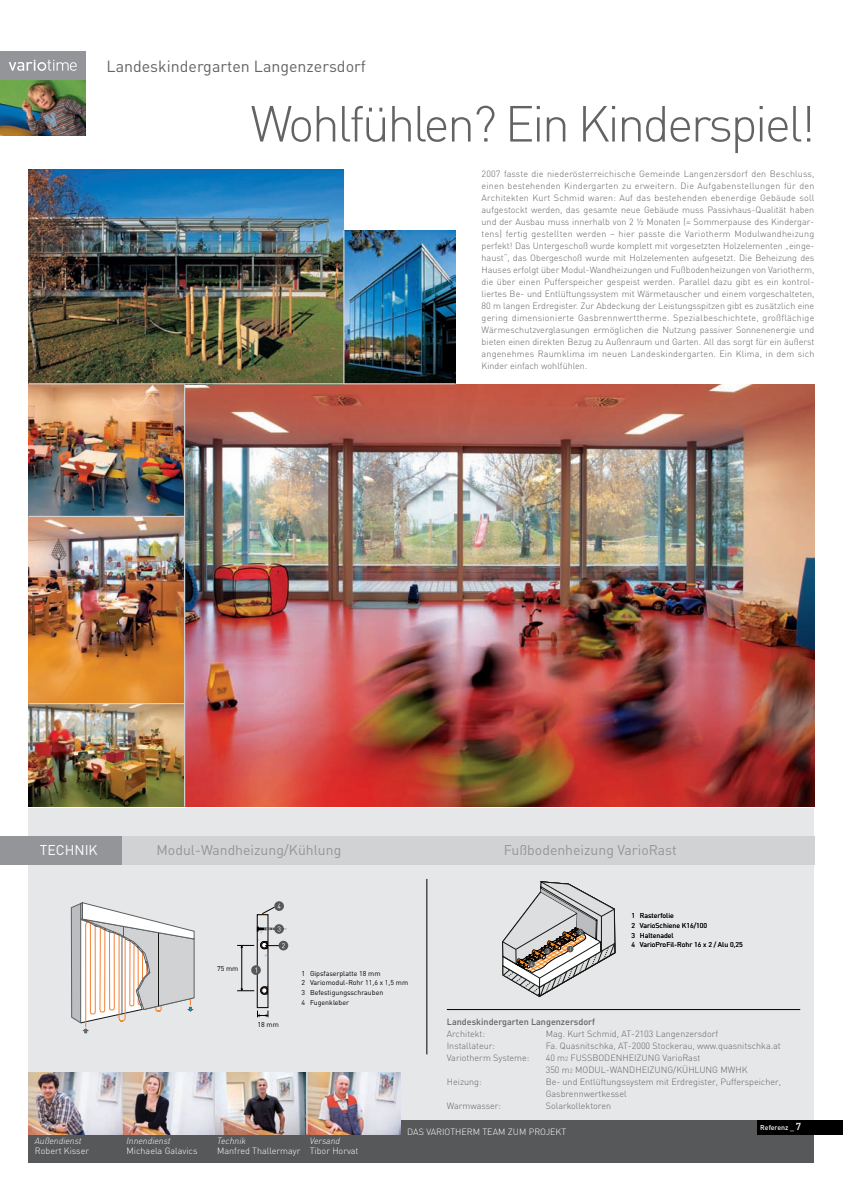
<style>
.page{position:relative;width:843px;height:1191px;background:#fff}
.page>*{position:absolute;margin:0;border:0;box-sizing:border-box;transform-origin:0 0}
.t1{font:300 50px "DIN";letter-spacing:-.05em;color:#636366}
.t2{font:16px "DIN";color:#636366}
.t3{font:14px "DIN";color:#939598}
.t4{font:14px "DIN";color:#fff}
.t5{font:300 9px/12px "DIN";color:#636366}
.t6{font:300 9px "DIN";color:#fff}
.t7{font:italic 300 9px "DIN Pro";color:#fff}
.t8{font:500 9px "DIN";color:#636366}
.t9{font:7px/9.8px "DIN";color:#000001}
.t10{font:500 7px "DIN";color:#fff}
.s1{font-size:6px}
.s2{font-size:10px}
</style>
<div class="page">
<img style="left:0;top:79px;width:85px;height:56px">
<div style="left:0;top:51px;width:85px;height:28px;background:#939598"></div>
<svg style="left:9px;top:60px;width:68px;height:11px"></svg>
<div style="left:29px;top:808px;width:785px;height:326px;background:#e6e7e9"></div>
<div style="left:0;top:836px;width:814px;height:29px;background:#d1d2d4"></div>
<div style="left:0;top:836px;width:122px;height:29px;background:#939598"></div>
<hr style="left:426px;top:879px;width:1px;height:175px;background:#000001">
<div style="left:29px;top:1120px;width:784px;height:43px;background:#57585a"></div>
<img style="left:29px;top:1072px;width:277px;height:62px">
<div style="left:757px;top:1120px;width:85px;height:14px;background:#000001"></div>
<hr style="left:447px;top:1009px;width:353px;height:1px;background:#000001">
<img style="left:185px;top:384px;width:629px;height:422px">
<img style="left:29px;top:170px;width:315px;height:213px">
<img style="left:29px;top:384px;width:155px;height:422px">
<img style="left:344px;top:230px;width:111px;height:153px">
<hr style="left:29px;top:383px;width:426px;height:1px;background:#d1d2d4">
<hr style="left:29px;top:516px;width:155px;height:1px;background:#d1d2d4">
<hr style="left:29px;top:703px;width:155px;height:1px;background:#d1d2d4">
<hr style="left:184px;top:384px;width:1px;height:422px;background:#d1d2d4">
<svg style="left:502px;top:881px;width:113px;height:116px"></svg>
<svg style="left:71px;top:902px;width:123px;height:233px"></svg>
<div style="left:260px;top:987px;width:8px;height:7px;border:1px solid #000;border-radius:50%"></div>
<svg style="left:261px;top:986px;width:5px;height:9px"></svg>
<div style="left:257px;top:914px;width:11px;height:94px;border:1px solid #000001"></div>
<div style="left:274px;top:901px;width:10px;height:10px;background:#57585a;border-radius:50%"></div>
<svg style="left:251px;top:965px;width:10px;height:10px"></svg>
<div style="left:278px;top:941px;width:10px;height:9px;background:#57585a;border-radius:50%"></div>
<svg style="left:257px;top:903px;width:23px;height:13px"></svg>
<svg style="left:237px;top:989px;width:17px;height:2px"></svg>
<svg style="left:237px;top:922px;width:49px;height:34px"></svg>
<hr style="left:241px;top:946px;width:1px;height:44px;background:#000001">
<svg style="left:257px;top:1005px;width:12px;height:12px"></svg>
<hr style="left:343px;top:230px;width:1px;height:154px;background:#d1d2d4">
<hr style="left:121px;top:1072px;width:2px;height:62px;background:#d1d2d4">
<img style="left:307px;top:1072px;width:93px;height:62px">
<hr style="left:306px;top:1072px;width:1px;height:62px;background:#d1d2d4">
<hr style="left:213px;top:1072px;width:2px;height:62px;background:#d1d2d4">
<h2 class="t2" style="left:106px;top:60px;width:261px">Landeskindergarten Langenzersdorf</h2>
<h1 class="t1" style="left:250px;top:106px;width:566px">Wohlfühlen? Ein Kinderspiel!</h1>
<p class="t5" style="left:481px;top:169px;width:334px;text-align:justify">2007 fasste die niederösterreichische Gemeinde Langenzersdorf den Beschluss, einen bestehenden Kindergarten zu erweitern. Die Aufgabenstellungen für den Architekten Kurt Schmid waren: Auf das bestehenden ebenerdige Gebäude soll aufgestockt werden, das gesamte neue Gebäude muss Passivhaus-Qualität haben und der Ausbau muss innerhalb von 2 ½ Monaten (= Sommerpause des Kindergar&shy;tens) fertig gestellten werden – hier passte die Variotherm Modulwandheizung perfekt! Das Untergeschoß wurde komplett mit vorgesetzten Holzelementen „einge&shy;haust“, das Obergeschoß wurde mit Holzelementen aufgesetzt. Die Beheizung des Hauses erfolgt über Modul-Wandheizungen und Fußbodenheizungen von Variotherm, die über einen Pufferspeicher gespeist werden. Parallel dazu gibt es ein kontrol&shy;liertes Be- und Entlüftungssystem mit Wärmetauscher und einem vorgeschalteten, 80 m langen Erdregister. Zur Abdeckung der Leistungsspitzen gibt es zusätzlich eine gering dimensionierte Gasbrennwerttherme. Spezialbeschichtete, großflächige Wärmeschutzverglasungen ermöglichen die Nutzung passiver Sonnenenergie und bieten einen direkten Bezug zu Außenraum und Garten. All das sorgt für ein äußerst angenehmes Raumklima im neuen Landeskindergarten. Ein Klima, in dem sich Kinder einfach wohlfühlen.</p>
<h3 class="t4" style="left:40px;top:845px;width:60px">TECHNIK</h3>
<p class="t7" style="left:35px;top:1137px;width:48px">Außendienst</p>
<p class="t6" style="left:35px;top:1147px;width:56px">Robert Kisser</p>
<h3 class="t3" style="left:156px;top:845px;width:186px">Modul-Wandheizung/Kühlung</h3>
<h3 class="t3" style="left:504px;top:845px;width:174px">Fußbodenheizung VarioRast</h3>
<p class="t7" style="left:126px;top:1137px;width:46px">Innendienst</p>
<p class="t6" style="left:126px;top:1147px;width:72px">Michaela Galavics</p>
<p class="t9" style="left:217px;top:964px;width:23px">75 mm</p>
<p class="t9" style="left:257px;top:1020px;width:23px">18 mm</p>
<p class="t9" style="left:301px;top:969px;width:108px">1 Gipsfaserplatte 18 mm<br>2 Variomodul-Rohr 11,6 x 1,5 mm<br>3 Befestigungsschrauben<br>4 Fugenkleber</p>
<p class="t9" style="left:631px;top:911px;width:113px">1 Rasterfolie<br>2 VarioSchiene K16/100<br>3 Haltenadel<br>4 VarioProFil-Rohr 16 x 2 / Alu 0,25</p>
<p class="t8" style="left:447px;top:1018px;width:150px">Landeskindergarten Langenzersdorf</p>
<p class="t5" style="left:447px;top:1028px;width:40px">Architekt:</p>
<p class="t5" style="left:545px;top:1028px;width:174px">Mag. Kurt Schmid, AT-2103 Langenzersdorf</p>
<p class="t5" style="left:447px;top:1040px;width:50px">Installateur:</p>
<p class="t5" style="left:545px;top:1040px;width:236px">Fa. Quasnitschka, AT-2000 Stockerau, www.quasnitschka.at</p>
<p class="t5" style="left:447px;top:1052px;width:84px">Variotherm Systeme:</p>
<p class="t5" style="left:545px;top:1052px;width:203px">40 m<span class="s1">2</span> FUSSBODENHEIZUNG VarioRast<br>350 m<span class="s1">2</span> MODUL-WANDHEIZUNG/KÜHLUNG MWHK</p>
<p class="t5" style="left:447px;top:1076px;width:36px">Heizung:</p>
<p class="t5" style="left:545px;top:1076px;width:237px">Be- und Entlüftungssystem mit Erdregister, Pufferspeicher,<br>Gasbrennwertkessel</p>
<p class="t5" style="left:447px;top:1100px;width:56px">Warmwasser:</p>
<p class="t5" style="left:545px;top:1100px;width:67px">Solarkollektoren</p>
<p class="t6" style="left:407px;top:1128px;width:160px">DAS VARIOTHERM TEAM ZUM PROJEKT</p>
<p class="t10" style="left:760px;top:1125px;width:42px">Referenz _ <span class="s2">7</span></p>
<p class="t7" style="left:217px;top:1137px;width:30px">Technik</p>
<p class="t6" style="left:217px;top:1147px;width:85px">Manfred Thallermayr</p>
<p class="t7" style="left:309px;top:1137px;width:32px">Versand</p>
<p class="t6" style="left:309px;top:1147px;width:50px">Tibor Horvat</p>
</div>
